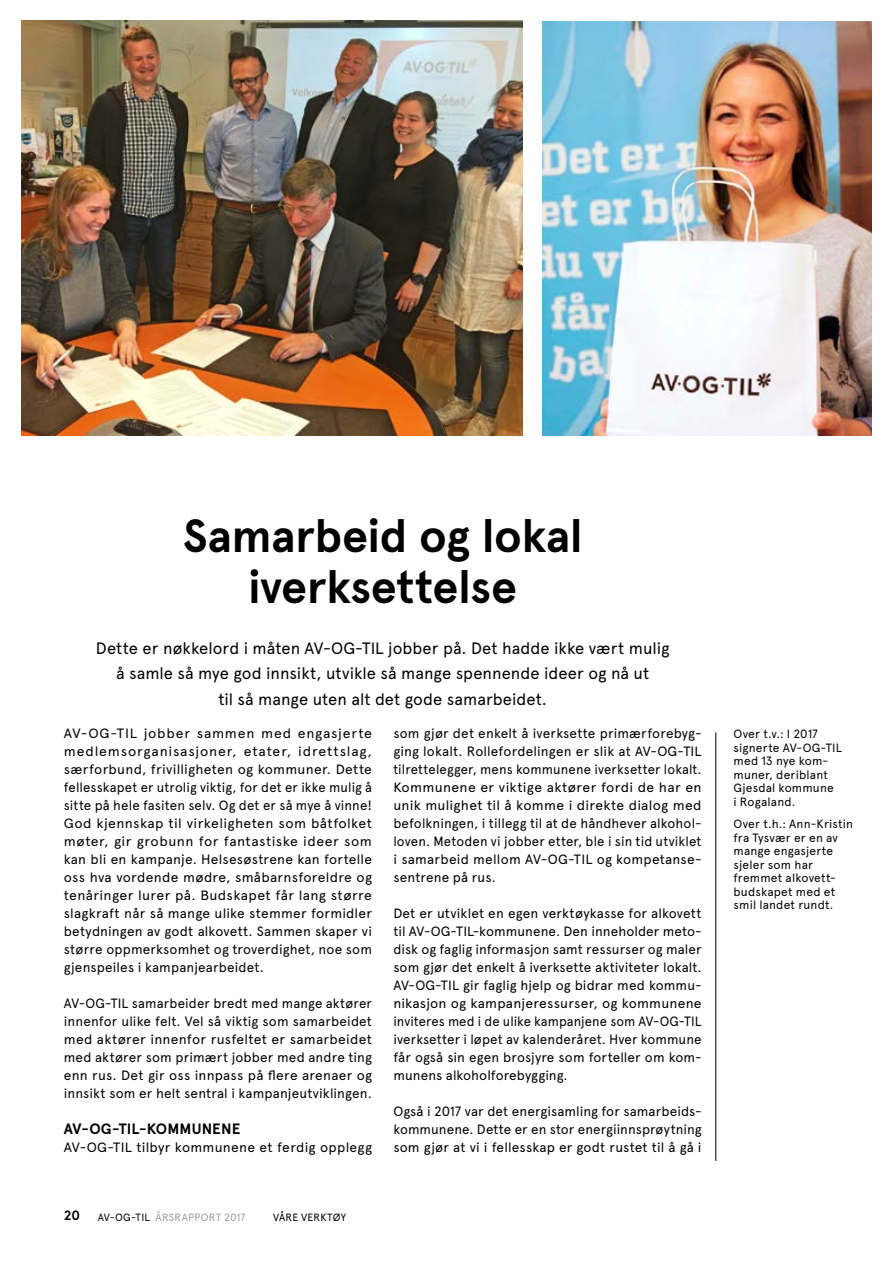
<style>
.page{position:relative;width:893px;height:1263px;background:#fff}
.page>*{position:absolute;margin:0;border:0;box-sizing:border-box;transform-origin:0 0}
.t1{font:700 46.5px/51.2px "Apercu Pro";letter-spacing:-.005em;color:#000;text-align:center}
.t2{font:16.5px/25.5px "Apercu Pro";color:#000;text-align:center}
.t3{font:700 15px "Apercu Pro";letter-spacing:.005em;color:#000}
.t4{font:13.5px/18px "Apercu Pro";letter-spacing:.01em;color:#000;text-align:justify}
.t5{font:13.5px/18px "Apercu Pro";letter-spacing:.01em;color:#000;text-align:justify;scale:1.04 1}
.t6{font:700 13.5px "Apercu Pro";color:#000}
.t7{font:12px/13.5px "Apercu Pro";letter-spacing:.015em;color:#000}
.t8{font:10.5px "Apercu Pro";letter-spacing:.02em;color:#9d9d9c}
.t9{font:10.5px "Apercu Pro";letter-spacing:.01em;color:#000}
.s1{color:#000}
</style>
<div class="page">
<hr style="left:715px;top:732px;width:1px;height:429px;background:#000">
<img style="left:21px;top:21px;width:502px;height:414px">
<img style="left:542px;top:21px;width:330px;height:414px">
<h1 class="t1" style="left:183px;top:509px;width:401px">Samarbeid og lokal iverksettelse</h1>
<p class="t2" style="left:96px;top:634px;width:575px">Dette er nøkkelord i måten AV-OG-TIL jobber på. Det hadde ikke vært mulig å samle så mye god innsikt, utvikle så mange spennende ideer og nå ut<br>til så mange uten alt det gode samarbeidet.</p>
<p class="t5" style="left:64px;top:723px;width:298px">AV-OG-TIL jobber sammen med engasjerte medlemsorganisasjoner, etater, idrettslag, særforbund, frivilligheten og kommuner. Dette fellesskapet er utrolig viktig, for det er ikke mulig å sitte på hele fasiten selv. Og det er så mye å vinne!<br>God kjennskap til virkeligheten som båtfolket møter, gir grobunn for fantastiske ideer som kan bli en kampanje. Helsesøstrene kan fortelle oss hva vordende mødre, småbarnsforeldre og tenåringer lurer på. Budskapet får lang større slagkraft når så mange ulike stemmer formidler betydningen av godt alkovett. Sammen skaper vi større oppmerksomhet og troverdighet, noe som gjenspeiles i kampanjearbeidet.</p>
<p class="t4" style="left:64px;top:993px;width:310px">AV-OG-TIL samarbeider bredt med mange aktører innenfor ulike felt. Vel så viktig som samarbeidet med aktører innenfor rusfeltet er samarbeidet med aktører som primært jobber med andre ting enn rus. Det gir oss innpass på flere arenaer og innsikt som er helt sentral i kampanjeutviklingen.</p>
<p class="t3" style="left:64px;top:1117px;width:178px">AV-OG-TIL-KOMMUNENE</p>
<p class="t4" style="left:64px;top:1137px;width:310px">AV-OG-TIL tilbyr kommunene et ferdig opplegg</p>
<p class="t4" style="left:393px;top:723px;width:310px">som gjør det enkelt å iverksette primærforebyg‑ ging lokalt. Rollefordelingen er slik at AV‑OG‑TIL tilrettelegger, mens kommunene iverksetter lokalt.<br>Kommunene er viktige aktører fordi de har en unik mulighet til å komme i direkte dialog med befolkningen, i tillegg til at de håndhever alkohol‑ loven. Metoden vi jobber etter, ble i sin tid utviklet i samarbeid mellom AV-OG-TIL og kompetanse‑ sentrene på rus.</p>
<p class="t4" style="left:393px;top:903px;width:310px">Det er utviklet en egen verktøykasse for alkovett til AV-OG-TIL-kommunene. Den inneholder meto‑ disk og faglig informasjon samt ressurser og maler som gjør det enkelt å iverksette aktiviteter lokalt.<br>AV-OG-TIL gir faglig hjelp og bidrar med kommu‑ nikasjon og kampanjeressurser, og kommunene inviteres med i de ulike kampanjene som AV-OG-TIL iverksetter i løpet av kalenderåret. Hver kommune får også sin egen brosjyre som forteller om kom‑ munens alkoholforebygging.</p>
<p class="t4" style="left:393px;top:1101px;width:310px">Også i 2017 var det energisamling for samarbeids‑ kommunene. Dette er en stor energiinnsprøytning som gjør at vi i fellesskap er godt rustet til å gå i</p>
<p class="t6" style="left:64px;top:1205px;width:18px">20</p>
<p class="t8" style="left:98px;top:1209px;width:149px"><span class="s1">AV-OG-TIL</span> ÅRSRAPPORT 2017</p>
<p class="t9" style="left:273px;top:1209px;width:75px">VÅRE VERKTØY</p>
<p class="t7" style="left:733px;top:726px;width:110px">Over t.v.: I 2017 signerte AV-OG-TIL med 13 nye kom‑ muner, deriblant<br>Gjesdal kommune<br>i Rogaland.</p>
<p class="t7" style="left:733px;top:816px;width:121px">Over t.h.: Ann-Kristin fra Tysvær er en av mange engasjerte sjeler som har fremmet alkovett‑ budskapet med et smil landet rundt.</p>
</div>
